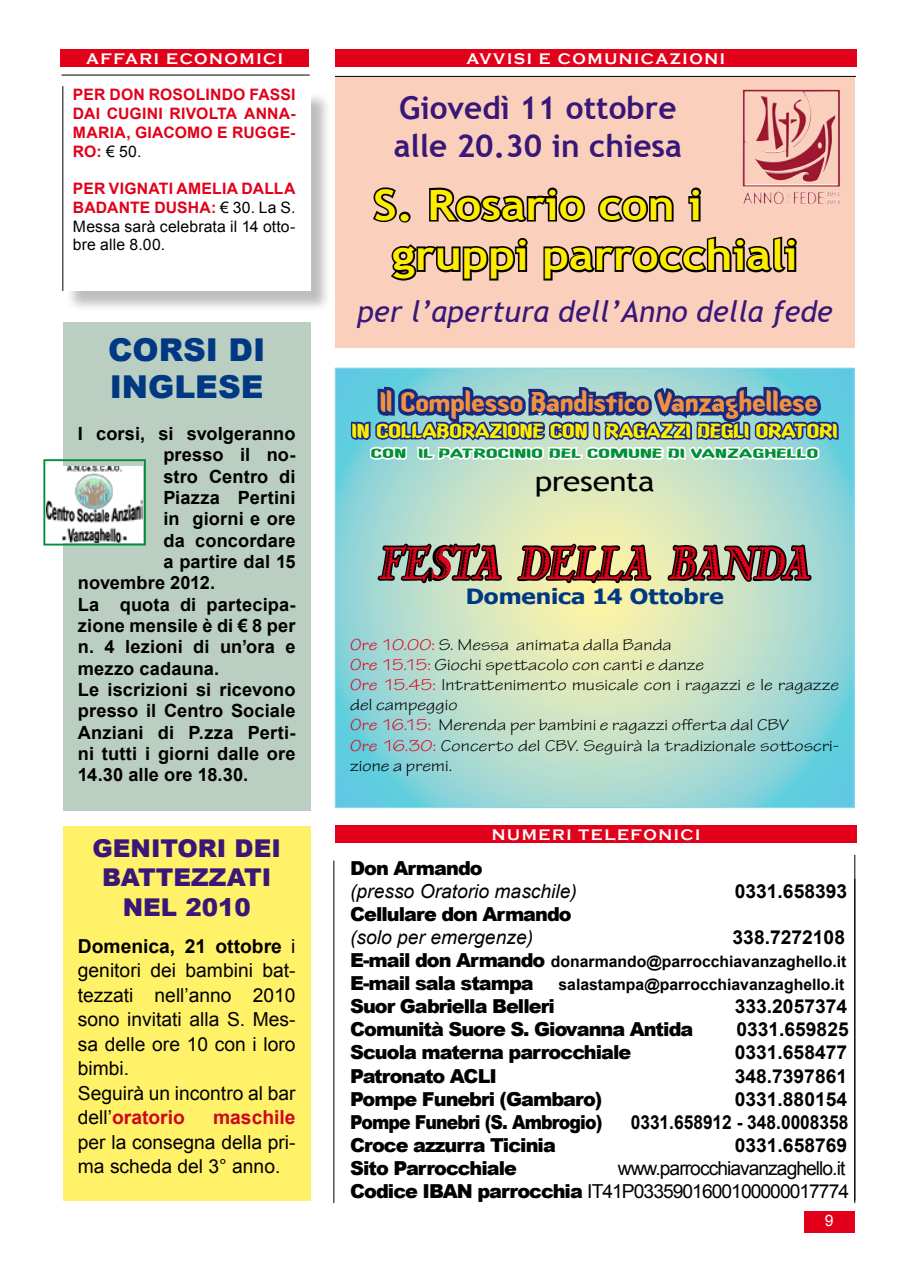
<style>
.page{position:relative;width:918px;height:1275px;background:#fff}
.page>*{position:absolute;margin:0;border:0;box-sizing:border-box;transform-origin:0 0}
.t1{font:italic 47.25px "Ramona";letter-spacing:-.03em;color:#e2001a;scale:.76 1}
.t2{font:700 42px/50.4px "Trebuchet MS";color:#ffed00;scale:1.09 1}
.t3{font:700 31.5px/37.8px "Trebuchet MS";color:#381778}
.t4{font:900 31.5px/36.8px "Arial";color:#003882}
.t5{font:29.75px "Oregon";color:#f19242;scale:1.08 1}
.t6{font:italic 29.75px "Trebuchet MS";color:#381778}
.t7{font:27.47px "Trebuchet MS";letter-spacing:-.01em;color:#000;scale:1.15 1}
.t8{font:900 24.5px/29.4px "Arial";color:#381778;text-align:center}
.t9{font:21.35px "Oregon";letter-spacing:.01em;color:#ffed00;scale:1.26 1}
.t10{font:700 21px "Tahoma";letter-spacing:-.005em;color:#003882;scale:1.15 1}
.t11{font:900 19.25px "Arial";letter-spacing:-.05em;color:#000}
.t12{font:19.25px/24.5px "Arial";color:#000}
.t13{font:700 19.25px "Arial";color:#000}
.t14{font:19.25px/23.1px "Arial";letter-spacing:-.05em;color:#000;text-align:right}
.t15{font:italic 19.25px "Arial";color:#000}
.t16{font:900 19.25px "Arial";letter-spacing:-.05em;color:#000;scale:.9 1}
.t17{font:700 19.25px "Arial";color:#000;scale:.9 1}
.t18{font:700 19.25px "Arial";color:#cd071e}
.t19{font:700 18.2px "Arial";letter-spacing:.005em;color:#000}
.t20{font:16.8px/20.1px "Tekton Pro";letter-spacing:.005em;color:#000;scale:1.15 1}
.t21{font:700 15.75px "Arial";color:#000}
.t22{font:700 15.75px/18.9px "Arial";letter-spacing:.02em;color:#e2001a}
.t23{font:15.75px/18.9px "Arial";letter-spacing:.01em;color:#000;text-align:justify}
.t24{font:700 15.75px "Copperplate Gothic";letter-spacing:.1em;color:#fff}
.t25{font:15.75px "Arial";color:#fff}
.t26{font:14px "Oregon";letter-spacing:.02em;color:#009037;scale:1.77 1}
.s1{font-weight:700;color:#e2001a}
.s2{font-weight:700}
.s3{font-weight:700;color:#cd071e}
.s4{color:#e2001a}
.s5{font-weight:900;font-size:19.25px}
.s6{font-weight:900}
</style>
<div class="page">
<div style="left:335px;top:77px;width:520px;height:271px;background:#facfbb"></div>
<hr style="left:333px;top:860px;width:1px;height:343px;background:#000">
<div style="left:336px;top:825px;width:520px;height:18px;background:#e2001a"></div>
<div style="left:335px;top:50px;width:521px;height:17px;background:#e2001a"></div>
<hr style="left:854px;top:855px;width:1px;height:348px;background:#000">
<hr style="left:335px;top:76px;width:521px;height:1px;background:#000">
<div style="left:804px;top:1211px;width:50px;height:21px;background:#e2001a"></div>
<div style="left:61px;top:50px;width:248px;height:17px;background:#e2001a"></div>
<hr style="left:62px;top:75px;width:248px;height:1px;background:#000">
<div style="left:66px;top:91px;width:266px;height:222px;background:#000;opacity:.26"></div>
<div style="left:63px;top:89px;width:247px;height:202px;background:#fff"></div>
<hr style="left:63px;top:86px;width:1px;height:205px;background:#000">
<svg style="left:373px;top:187px;width:38px;height:36px"></svg>
<svg style="left:429px;top:187px;width:156px;height:35px"></svg>
<svg style="left:598px;top:195px;width:76px;height:27px"></svg>
<svg style="left:688px;top:187px;width:13px;height:35px"></svg>
<svg style="left:391px;top:238px;width:137px;height:43px"></svg>
<svg style="left:543px;top:236px;width:254px;height:45px"></svg>
<img style="left:743px;top:89px;width:97px;height:115px">
<svg style="left:337px;top:370px;width:515px;height:436px;background:#abdbce"></svg>
<svg style="left:349px;top:367px;width:503px;height:257px;background:#99b9b4"></svg>
<div style="left:63px;top:826px;width:247px;height:374px;background:#fff168"></div>
<div style="left:63px;top:322px;width:247px;height:489px;background:#bbcec2"></div>
<img style="left:47px;top:466px;width:96px;height:76px">
<div style="left:43px;top:459px;width:103px;height:86px;border:2px solid #009037"></div>
<p class="t24" style="left:86px;top:50px;width:15px">AFFAR</p>
<p class="t24" style="left:154px;top:50px;width:28px">I ECONOM</p>
<p class="t24" style="left:256px;top:50px;width:28px">ICI</p>
<p class="t22" style="left:73px;top:86px;width:224px">pe r don rosolindo fassi dai cugini rivol</p>
<p class="t22" style="left:217px;top:104px;width:80px">ta anna-</p>
<p class="t22" style="left:73px;top:123px;width:93px">maria, giacomo</p>
<p class="t22" style="left:217px;top:123px;width:50px">e rugge</p>
<p class="t22" style="left:290px;top:123px;width:7px">-</p>
<p class="t23" style="left:73px;top:142px;width:70px"><span class="s1">ro:</span> € 50.</p>
<p class="t22" style="left:73px;top:179px;width:127px">pe r vignati Amel</p>
<p class="t22" style="left:222px;top:179px;width:32px">ia dalla</p>
<p class="t22" style="left:73px;top:198px;width:13px">bada</p>
<p class="t23" style="left:73px;top:198px;width:224px;text-indent:46px"><span class="s1">nte Dusha:</span> € 30. La S.<br>Messa sarà celebrata il 14 otto&shy;bre alle 8.00.</p>
<h3 class="t4" style="left:108px;top:330px;width:159px">CORSI DI<br>INGLESE</h3>
<p class="t19" style="left:78px;top:421px;width:219px">I corsi, si svolgeranno</p>
<p class="t19" style="left:163px;top:443px;width:134px">presso il no-</p>
<p class="t19" style="left:163px;top:464px;width:134px">stro Centro di</p>
<p class="t19" style="left:163px;top:485px;width:134px">Piazza Pertini</p>
<p class="t19" style="left:163px;top:507px;width:134px">in giorni e ore</p>
<p class="t19" style="left:163px;top:528px;width:134px">da concordare</p>
<p class="t19" style="left:163px;top:549px;width:134px">a partire dal 15</p>
<p class="t19" style="left:78px;top:571px;width:139px">novembre 2012.</p>
<p class="t19" style="left:78px;top:592px;width:219px">La quota di partecipa-</p>
<p class="t19" style="left:78px;top:613px;width:219px">zione mensile è di € 8 per</p>
<p class="t19" style="left:78px;top:635px;width:219px">n. 4 lezioni di un’ora e</p>
<p class="t19" style="left:78px;top:656px;width:143px">mezzo cadauna.</p>
<p class="t19" style="left:78px;top:677px;width:219px">Le iscrizioni si ricevono</p>
<p class="t19" style="left:78px;top:699px;width:219px">presso il Centro Sociale</p>
<p class="t19" style="left:78px;top:720px;width:219px">Anziani di P.zza Perti-</p>
<p class="t19" style="left:78px;top:742px;width:219px">ni tutti i giorni dalle ore</p>
<p class="t19" style="left:78px;top:763px;width:172px">14.30 alle ore 18.30.</p>
<h3 class="t8" style="left:93px;top:833px;width:190px">GENITORI DEI<br>BATTEZZATI<br>NEL 2010</h3>
<p class="t12" style="left:78px;top:934px;width:219px"><span class="s2">Domenica, 21 ottobre</span> i genitori dei bambini bat&shy;tezzati nell’anno 2010 sono invitati alla S. Mes&shy;sa delle ore 10 con i loro bimbi.<br>Seguirà un incontro al bar dell’<span class="s3">oratorio</span></p>
<p class="t18" style="left:213px;top:1104px;width:84px">maschile</p>
<p class="t12" style="left:78px;top:1130px;width:219px">per la consegna della pri&shy;ma scheda del 3° anno.</p>
<p class="t24" style="left:466px;top:50px;width:25px">AVVI</p>
<p class="t24" style="left:514px;top:50px;width:211px">SI E COMUNICAZIONI</p>
<h3 class="t3" style="left:394px;top:89px;width:289px">Giovedì 11 ottobre alle 20.30 in chiesa</h3>
<h2 class="t2" style="left:392px;top:180px;width:374px;text-indent:-19px">S. Rosario con i gruppi parrocchiali</h2>
<h3 class="t6" style="left:357px;top:293px;width:477px">per l’apertura dell’Anno della fede</h3>
<h3 class="t5" style="left:380px;top:390px;width:407px">Il Complesso Bandistico Vanzaghellese</h3>
<p class="t9" style="left:352px;top:422px;width:387px">IN COLLABORAZIONE CON I RAGAZZI DEGLI ORATORI</p>
<p class="t26" style="left:371px;top:448px;width:254px">CON IL PATROCINIO DEL COMUNE DI VANZAGHELLO</p>
<h3 class="t7" style="left:535px;top:465px;width:106px">presenta</h3>
<h1 class="t1" style="left:379px;top:536px;width:568px">FESTA DELLA BANDA</h1>
<p class="t10" style="left:466px;top:582px;width:226px">Domenica 14 Ottobre</p>
<p class="t20" style="left:350px;top:635px;width:427px"><span class="s4">Ore 10.00:</span> S. Messa animata dalla Banda<br><span class="s4">Ore 15.15:</span> Giochi spettacolo con canti e danze<br><span class="s4">Ore 15.45:</span> Intrattenimento musicale con i ragazzi e le ragazze del campeggio<br><span class="s4">Ore 16.15:</span> Merenda per bambini e ragazzi offerta dal CBV<br><span class="s4">Ore 16.30:</span> Concerto del CBV. Seguirà la tradizionale sottoscri&shy;zione a premi.</p>
<p class="t24" style="left:492px;top:826px;width:208px">NUMERI TELEFONICI</p>
<p class="t11" style="left:350px;top:854px;width:134px">Don Armando</p>
<p class="t15" style="left:350px;top:878px;width:228px">(presso Oratorio maschile)</p>
<p class="t13" style="left:735px;top:878px;width:114px">0331.658393</p>
<p class="t11" style="left:350px;top:900px;width:223px">Cellulare don Armando</p>
<p class="t15" style="left:350px;top:925px;width:184px">(solo per emergenze)</p>
<p class="t13" style="left:732px;top:924px;width:114px">338.7272108</p>
<p class="t21" style="left:350px;top:951px;width:498px"><span class="s5">E-mail don Armando</span> donarmando@parrocchiavanzaghello.it</p>
<p class="t11" style="left:350px;top:969px;width:185px">E-mail sala stampa</p>
<p class="t21" style="left:558px;top:974px;width:287px">salastampa@parrocchiavanzaghello.it</p>
<p class="t11" style="left:350px;top:992px;width:206px">Suor Gabriella Belleri</p>
<p class="t13" style="left:735px;top:994px;width:114px">333.2057374</p>
<p class="t11" style="left:350px;top:1015px;width:345px">Comunità Suore S. Giovanna Antida</p>
<p class="t13" style="left:736px;top:1017px;width:114px">0331.659825</p>
<p class="t11" style="left:350px;top:1038px;width:283px">Scuola materna parrocchiale</p>
<p class="t13" style="left:735px;top:1040px;width:114px">0331.658477</p>
<p class="t11" style="left:350px;top:1062px;width:148px">Patronato ACLI</p>
<p class="t13" style="left:734px;top:1063px;width:114px">348.7397861</p>
<p class="t11" style="left:350px;top:1085px;width:254px">Pompe Funebri (Gambaro)</p>
<p class="t13" style="left:735px;top:1086px;width:114px">0331.880154</p>
<p class="t16" style="left:350px;top:1108px;width:282px">Pompe Funebri (S. Ambrogio)</p>
<p class="t17" style="left:631px;top:1109px;width:243px">0331.658912 - 348.0008358</p>
<p class="t11" style="left:350px;top:1131px;width:207px">Croce azzurra Ticinia</p>
<p class="t13" style="left:735px;top:1132px;width:114px">0331.658769</p>
<p class="t11" style="left:350px;top:1154px;width:168px">Sito Parrocchiale</p>
<p class="t14" style="left:350px;top:1157px;width:500px">www.parrocchiavanzaghello.it<br><span class="s6">Codice IBAN parrocchia</span> IT41P0335901600100000017774</p>
<p class="t25" style="left:825px;top:1210px;width:10px">9</p>
</div>
